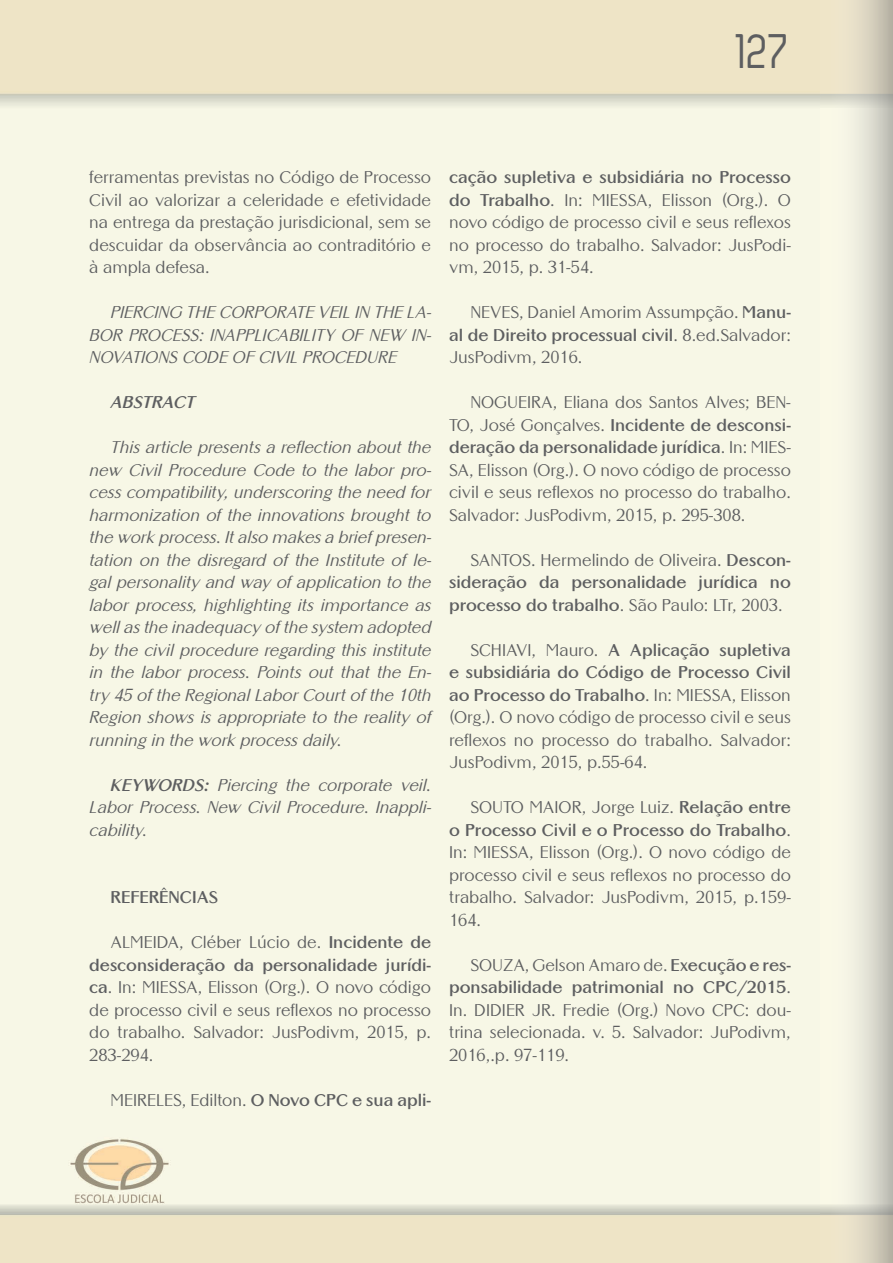
<style>
.page{position:relative;width:893px;height:1263px;background:#fff}
.page>*{position:absolute;margin:0;border:0;box-sizing:border-box;transform-origin:0 0}
.t1{font:49.5px "Zag";color:#5d5e60}
.t2{font:16.5px/22.5px "Altrincham";color:#5d5e60;text-align:justify}
.t3{font:italic 16.5px/22.5px "Altrincham";color:#5d5e60;text-align:justify}
.t4{font:700 16.5px/22.5px "Altrincham";color:#5d5e60;text-align:justify}
.t5{font:italic 700 16.5px "Altrincham";color:#5d5e60}
.s1{font-weight:700}
.s2{font-weight:400}
</style>
<div class="page">
<h1 class="t1" style="left:737px;top:24px;width:55px">127</h1>
<p class="t2" style="left:89px;top:166px;width:343px">ferramentas previstas no Código de Processo Civil ao valorizar a celeridade e efetividade na entrega da prestação jurisdicional, sem se descuidar da observância ao contraditório e à ampla defesa.</p>
<p class="t3" style="left:89px;top:301px;width:343px;text-indent:21px">PIERCING THE CORPORATE VEIL IN THE LA-BOR PROCESS: INAPPLICABILITY OF NEW IN-NOVATIONS CODE OF CIVIL PROCEDURE</p>
<p class="t5" style="left:111px;top:392px;width:86px">ABSTRACT</p>
<p class="t3" style="left:89px;top:436px;width:344px;text-indent:21px">This article presents a reflection about the new Civil Procedure Code to the labor pro&shy;cess compatibility, underscoring the need for harmonization of the innovations brought to the work process. It also makes a brief presen&shy;tation on the disregard of the Institute of le&shy;gal personality and way of application to the labor process, highlighting its importance as well as the inadequacy of the system adopted by the civil procedure regarding this institute in the labor process. Points out that the En&shy;try 45 of the Regional Labor Court of the 10th Region shows is appropriate to the reality of running in the work process daily.</p>
<p class="t3" style="left:89px;top:774px;width:343px;text-indent:21px"><span class="s1">KEYWORDS:</span> Piercing the corporate veil.<br>Labor Process. New Civil Procedure. Inappli&shy;cability.</p>
<p class="t4" style="left:111px;top:886px;width:109px">REFERÊNCIAS</p>
<p class="t2" style="left:89px;top:931px;width:343px;text-indent:21px">ALMEIDA, Cléber Lúcio de. <span class="s1">Incidente de desconsideração da personalidade jurídi&shy;ca</span>. In: MIESSA, Elisson (Org.). O novo código de processo civil e seus reflexos no processo do trabalho. Salvador: JusPodivm, 2015, p.<br>283-294.</p>
<p class="t2" style="left:111px;top:1089px;width:322px">MEIRELES, Edilton. <span class="s1">O Novo CPC e sua apli-</span></p>
<p class="t2" style="left:449px;top:166px;width:343px"><span class="s1">cação supletiva e subsidiária no Processo do Trabalho</span>. In: MIESSA, Elisson (Org.). O novo código de processo civil e seus reflexos no processo do trabalho. Salvador: JusPodi&shy;vm, 2015, p. 31-54.</p>
<p class="t2" style="left:449px;top:301px;width:343px;text-indent:21px">NEVES, Daniel Amorim Assumpção. <span class="s1">Manu&shy;al de Direito processual civil</span>. 8.ed.Salvador:<br>JusPodivm, 2016.</p>
<p class="t2" style="left:449px;top:391px;width:343px;text-indent:21px">NOGUEIRA, Eliana dos Santos Alves; BEN-TO, José Gonçalves. <span class="s1">Incidente de desconsi&shy;deração da personalidade jurídica</span>. In: MIES-SA, Elisson (Org.). O novo código de processo civil e seus reflexos no processo do trabalho.<br>Salvador: JusPodivm, 2015, p. 295-308.</p>
<p class="t4" style="left:449px;top:549px;width:343px;text-indent:21px"><span class="s2">SANTOS. Hermelindo de Oliveira.</span> Descon&shy;sideração da personalidade jurídica no processo do trabalho<span class="s2">. São Paulo: LTr, 2003.</span></p>
<p class="t2" style="left:449px;top:639px;width:343px;text-indent:21px">SCHIAVI, Mauro. <span class="s1">A Aplicação supletiva e subsidiária do Código de Processo Civil ao Processo do Trabalho</span>. In: MIESSA, Elisson (Org.). O novo código de processo civil e seus reflexos no processo do trabalho. Salvador:<br>JusPodivm, 2015, p.55-64.</p>
<p class="t2" style="left:449px;top:796px;width:343px;text-indent:21px">SOUTO MAIOR, Jorge Luiz. <span class="s1">Relação entre o Processo Civil e o Processo do Trabalho</span>.<br>In: MIESSA, Elisson (Org.). O novo código de processo civil e seus reflexos no processo do trabalho. Salvador: JusPodivm, 2015, p.159- 164.</p>
<p class="t2" style="left:449px;top:954px;width:343px;text-indent:21px">SOUZA, Gelson Amaro de. <span class="s1">Execução e res&shy;ponsabilidade patrimonial no CPC/2015</span>.<br>In. DIDIER JR. Fredie (Org.) Novo CPC: dou&shy;trina selecionada. v. 5. Salvador: JuPodivm, 2016,.p. 97-119.</p>
</div>
